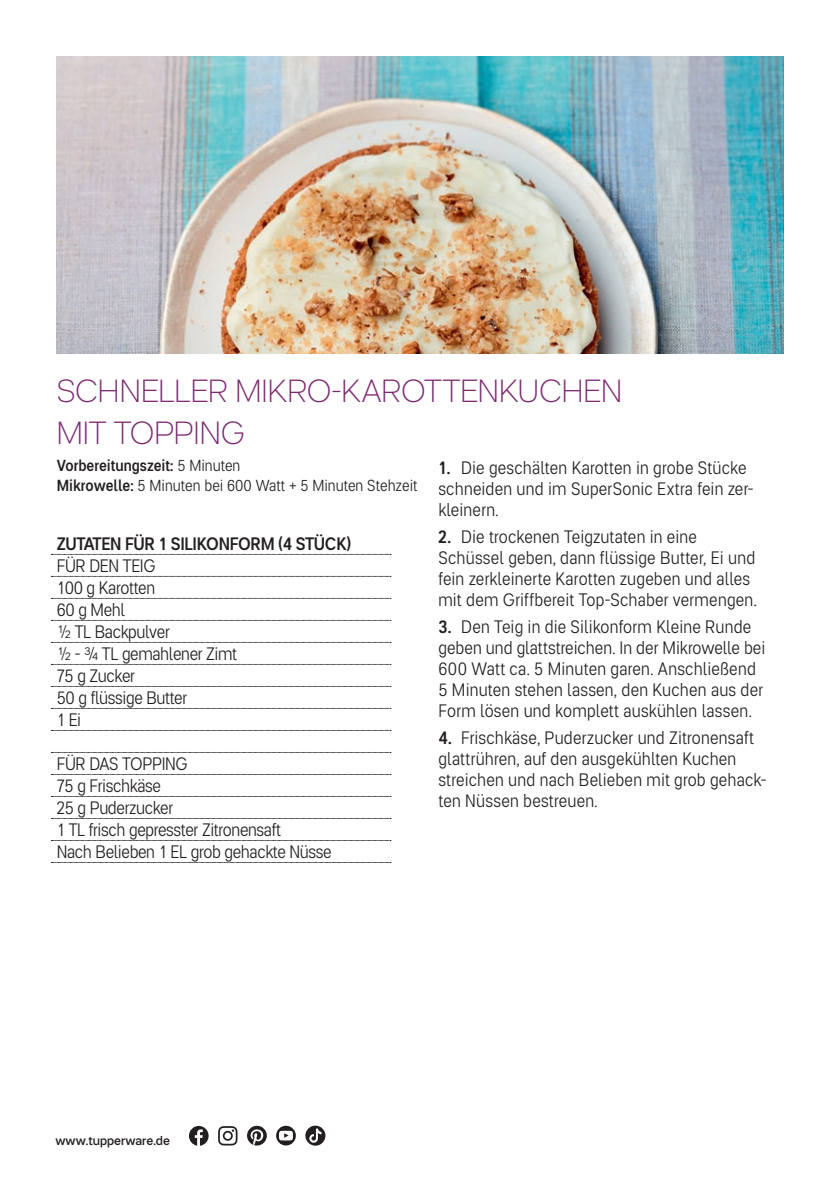
<style>
.page{position:relative;width:840px;height:1191px;background:#fff}
.page>*{position:absolute;margin:0;border:0;box-sizing:border-box;transform-origin:0 0}
.t1{font:100 32px/42px "Tupper PRO";letter-spacing:-.005em;color:#7b2971}
.t2{font:300 18px/21px "Tupper PRONARROW";letter-spacing:.005em;color:#231f20}
.t3{font:300 18px/22px "Tupper PRONARROW";letter-spacing:-.02em;color:#231f20}
.t4{font:500 18px "Tupper PRONARROW";letter-spacing:-.02em;color:#231f20}
.t5{font:300 16px/19.2px "Tupper PRONARROW";color:#231f20}
.t6{font:500 12.6px "Tupper PRO";color:#231f20}
.s1{font-weight:500}
</style>
<div class="page">
<svg style="left:51px;top:554px;width:340px;height:1px"></svg>
<svg style="left:51px;top:576px;width:340px;height:1px"></svg>
<svg style="left:51px;top:598px;width:340px;height:1px"></svg>
<svg style="left:51px;top:620px;width:340px;height:1px"></svg>
<svg style="left:51px;top:642px;width:340px;height:1px"></svg>
<svg style="left:51px;top:664px;width:340px;height:1px"></svg>
<svg style="left:51px;top:686px;width:340px;height:1px"></svg>
<svg style="left:51px;top:708px;width:340px;height:1px"></svg>
<svg style="left:51px;top:730px;width:340px;height:1px"></svg>
<svg style="left:51px;top:752px;width:340px;height:1px"></svg>
<svg style="left:51px;top:774px;width:340px;height:1px"></svg>
<svg style="left:51px;top:796px;width:340px;height:1px"></svg>
<svg style="left:51px;top:818px;width:340px;height:1px"></svg>
<svg style="left:51px;top:840px;width:340px;height:1px"></svg>
<svg style="left:51px;top:862px;width:340px;height:1px"></svg>
<img style="left:57px;top:57px;width:725px;height:296px">
<svg style="left:189px;top:1126px;width:19px;height:19px"></svg>
<svg style="left:218px;top:1126px;width:19px;height:19px"></svg>
<svg style="left:247px;top:1125px;width:20px;height:20px"></svg>
<svg style="left:276px;top:1125px;width:20px;height:20px"></svg>
<svg style="left:305px;top:1125px;width:20px;height:20px"></svg>
<h1 class="t1" style="left:57px;top:370px;width:566px">SCHNELLER MIKRO-KAROTTENKUCHEN<br>MIT TOPPING</h1>
<p class="t5" style="left:57px;top:456px;width:362px"><span class="s1">Vorbereitungszeit:</span> 5 Minuten<br><span class="s1">Mikrowelle:</span> 5 Minuten bei 600 Watt + 5 Minuten Stehzeit</p>
<p class="t2" style="left:438px;top:457px;width:316px"><span class="s1">1.</span> Die geschälten Karotten in grobe Stücke schneiden und im SuperSonic Extra fein zer&shy;kleinern.</p>
<p class="t2" style="left:438px;top:525px;width:320px"><span class="s1">2.</span> Die trockenen Teigzutaten in eine Schüssel geben, dann flüssige Butter, Ei und fein zerkleinerte Karotten zugeben und alles mit dem Griffbereit Top-Schaber vermengen.</p>
<p class="t2" style="left:438px;top:615px;width:328px"><span class="s1">3.</span> Den Teig in die Silikonform Kleine Runde geben und glattstreichen. In der Mikrowelle bei 600 Watt ca. 5 Minuten garen. Anschließend 5 Minuten stehen lassen, den Kuchen aus der Form lösen und komplett auskühlen lassen.</p>
<p class="t2" style="left:438px;top:726px;width:329px"><span class="s1">4.</span> Frischkäse, Puderzucker und Zitronensaft glattrühren, auf den ausgekühlten Kuchen streichen und nach Belieben mit grob gehack&shy;ten Nüssen bestreuen.</p>
<p class="t4" style="left:57px;top:532px;width:296px">ZUTATEN FÜR 1 SILIKONFORM (4 STÜCK)</p>
<p class="t3" style="left:57px;top:554px;width:182px">FÜR DEN TEIG<br>100 g Karotten<br>60 g Mehl<br>½ TL Backpulver<br>½ - ¾ TL gemahlener Zimt<br>75 g Zucker<br>50 g flüssige Butter<br>1 Ei</p>
<p class="t3" style="left:57px;top:752px;width:276px">FÜR DAS TOPPING<br>75 g Frischkäse<br>25 g Puderzucker<br>1 TL frisch gepresster Zitronensaft<br>Nach Belieben 1 EL grob gehackte Nüsse</p>
<p class="t6" style="left:55px;top:1133px;width:116px">www.tupperware.de</p>
</div>
